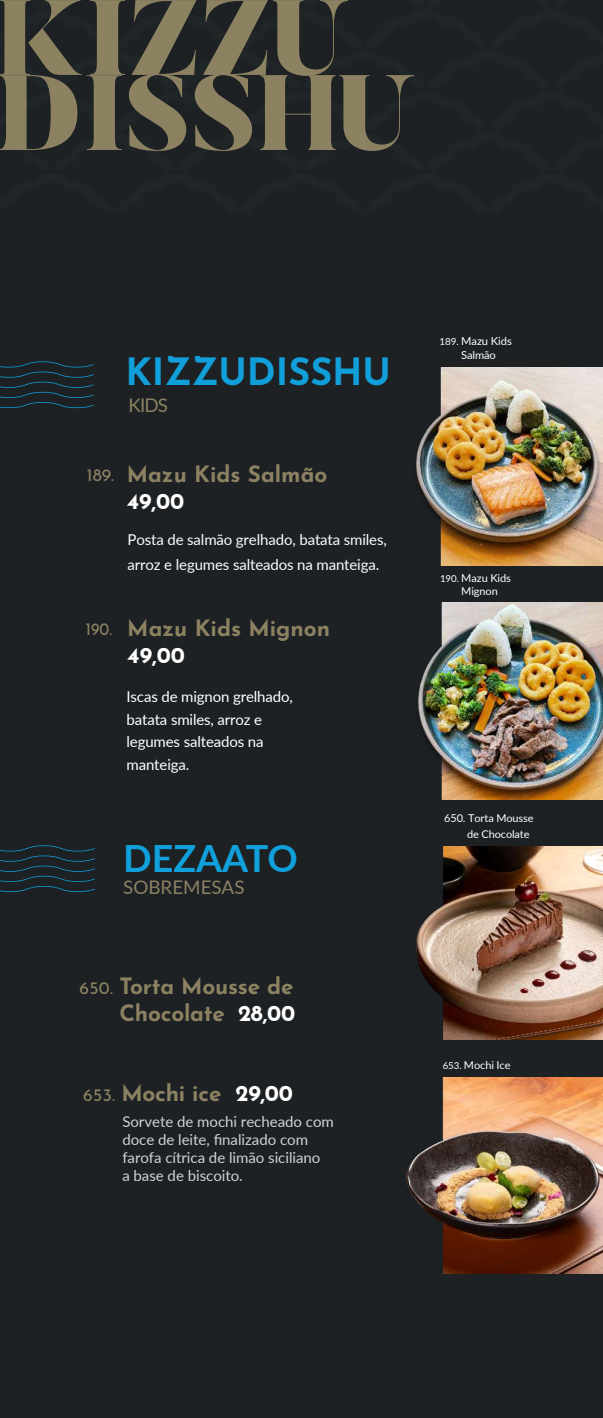
<style>
.page{position:relative;width:603px;height:1418px;background:#fff}
.page>*{position:absolute;margin:0;border:0;box-sizing:border-box;transform-origin:0 0}
.t1{font:900 106.25px/75px "Butler";color:#8c8262}
.t2{font:700 37.5px "Josefin Sans";color:#119fda}
.t3{font:700 37.5px "Lato";color:#10a0db}
.t4{font:700 22.5px/27px "Josefin Sans";letter-spacing:-.01em;color:#8c8262}
.t5{font:700 22.5px "Josefin Sans";color:#fff}
.t6{font:18.75px "Lato";color:#8c8262}
.t7{font:17.5px "Josefin Sans";color:#8c8262}
.t8{font:17.5px "Josefin Sans";color:#8c8262;scale:.9 1}
.t9{font:15px/18px "Lato";color:#d1d2d4}
.t10{font:15px/22.5px "Lato";letter-spacing:-.01em;color:#fff}
.t11{font:15px/25px "Lato";letter-spacing:-.01em;color:#fff}
.t12{font:11px/13.1px "Lato";letter-spacing:-.01em;color:#fff;text-align:center}
.t13{font:10.75px/15.2px "Lato";letter-spacing:-.01em;color:#fff}
.s1{color:#fff}
.s2{font-weight:400;font-size:17.5px}
.s3{color:#8c8362}
.s4{font-size:9.75px}
.s5{font-size:9.5px}
</style>
<div class="page">
<div style="left:0;top:0;width:602px;height:1417px;background:#1d2124"></div>
<img style="left:416px;top:846px;width:186px;height:193px">
<img style="left:406px;top:1077px;width:196px;height:196px">
<svg style="left:0;top:845px;width:95px;height:47px"></svg>
<img style="left:418px;top:602px;width:184px;height:197px">
<img style="left:416px;top:367px;width:186px;height:198px">
<svg style="left:0;top:361px;width:94px;height:48px"></svg>
<h1 class="t1" style="left:-4px;top:4px;width:421px">KIZZU<br>DISSHU</h1>
<h2 class="t2" style="left:125px;top:338px;width:267px">KIZZUDISSHU</h2>
<p class="t6" style="left:128px;top:392px;width:41px">KIDS</p>
<p class="t7" style="left:87px;top:460px;width:29px">189.</p>
<h3 class="t4" style="left:127px;top:457px;width:202px">Mazu Kids Salmão</h3>
<h3 class="t5" style="left:127px;top:481px;width:59px">49,00</h3>
<p class="t11" style="left:127px;top:527px;width:261px">Posta de salmão grelhado, batata smiles, arroz e legumes salteados na manteiga.</p>
<p class="t8" style="left:86px;top:614px;width:30px">190.</p>
<h3 class="t4" style="left:127px;top:611px;width:204px">Mazu Kids Mignon</h3>
<h3 class="t5" style="left:127px;top:635px;width:59px">49,00</h3>
<p class="t10" style="left:126px;top:684px;width:168px">Iscas de mignon grelhado, batata smiles, arroz e legumes salteados na manteiga.</p>
<h2 class="t3" style="left:123px;top:830px;width:176px">DEZAATO</h2>
<p class="t6" style="left:123px;top:873px;width:123px">SOBREMESAS</p>
<h3 class="t4" style="left:119px;top:968px;width:177px">Torta Mousse de<br>Chocolate <span class="s1">28,00</span></h3>
<p class="t7" style="left:79px;top:972px;width:35px">650.</p>
<h3 class="t4" style="left:83px;top:1076px;width:211px"><span class="s2">653.</span> Moc<span class="s3">h</span>i ice <span class="s1">29,00</span></h3>
<p class="t9" style="left:122px;top:1112px;width:213px">Sorvete de mochi recheado com doce de leite, finalizado com farofa cítrica de limão siciliano<br>a base de biscoito.</p>
<p class="t12" style="left:439px;top:334px;width:74px"><span class="s4">189.</span> Mazu Kids<br>Salmão</p>
<p class="t13" style="left:461px;top:571px;width:51px;line-height:12.8px;text-indent:-21px"><span class="s5">190.</span> Mazu Kids<br>Mignon</p>
<p class="t13" style="left:467px;top:810px;width:68px;text-indent:-23px">650. Torta Mousse de Chocolate</p>
<p class="t13" style="left:442px;top:1057px;width:69px"><span class="s5">653.</span> Mochi Ice</p>
</div>
